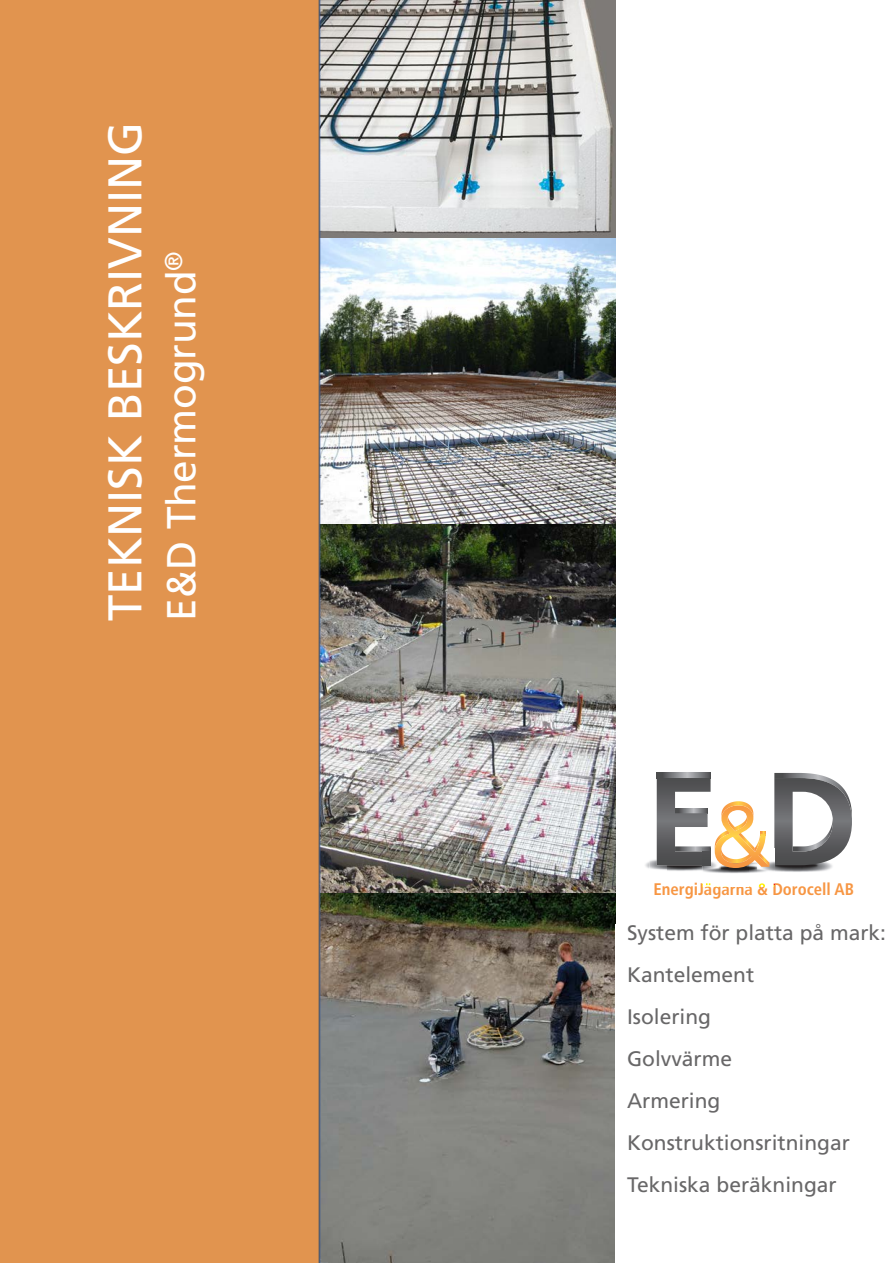
<style>
.page{position:relative;width:893px;height:1263px;background:#fff}
.page>*{position:absolute;margin:0;border:0;box-sizing:border-box;transform-origin:0 0}
.t1{font:47.25px "Frutiger";color:#fff}
.t2{font:40.5px "Frutiger";letter-spacing:-.005em;color:#fff}
.t3{font:21px/42px "Frutiger";color:#686768}
.t4{font:700 condensed 16.8px "Frutiger";color:#f79643}
</style>
<div class="page">
<img style="left:320px;top:524px;width:296px;height:369px">
<img style="left:320px;top:0;width:296px;height:238px">
<img style="left:320px;top:893px;width:296px;height:370px">
<img style="left:320px;top:238px;width:296px;height:286px">
<div style="left:0;top:0;width:319px;height:1263px;background:#e1944f"></div>
<div style="left:615px;top:924px;width:278px;height:339px;background:#fff"></div>
<hr style="left:319px;top:0;width:1px;height:1263px;background:#5b5d5f">
<img style="left:774px;top:868px;width:57px;height:4px">
<img style="left:649px;top:846px;width:18px;height:24px">
<img style="left:667px;top:868px;width:36px;height:3px">
<img style="left:703px;top:868px;width:71px;height:5px">
<img style="left:749px;top:885px;width:25px;height:2px">
<svg style="left:759px;top:883px;width:15px;height:2px"></svg>
<svg style="left:706px;top:883px;width:22px;height:4px"></svg>
<svg style="left:657px;top:773px;width:195px;height:95px"></svg>
<h1 class="t1" style="left:106px;top:621px;width:500px;rotate:-90deg">TEKNISK BESKRIVNING</h1>
<h2 class="t2" style="left:165px;top:621px;width:371px;rotate:-90deg">E&amp;D Thermogrund<sup>®</sup></h2>
<p class="t4" style="left:653px;top:883px;width:202px">EnergiJägarna &amp; Dorocell AB</p>
<p class="t3" style="left:627px;top:913px;width:261px">System för platta på mark:<br>Kantelement<br>Isolering<br>Golvvärme<br>Armering<br>Konstruktionsritningar<br>Tekniska beräkningar</p>
</div>
